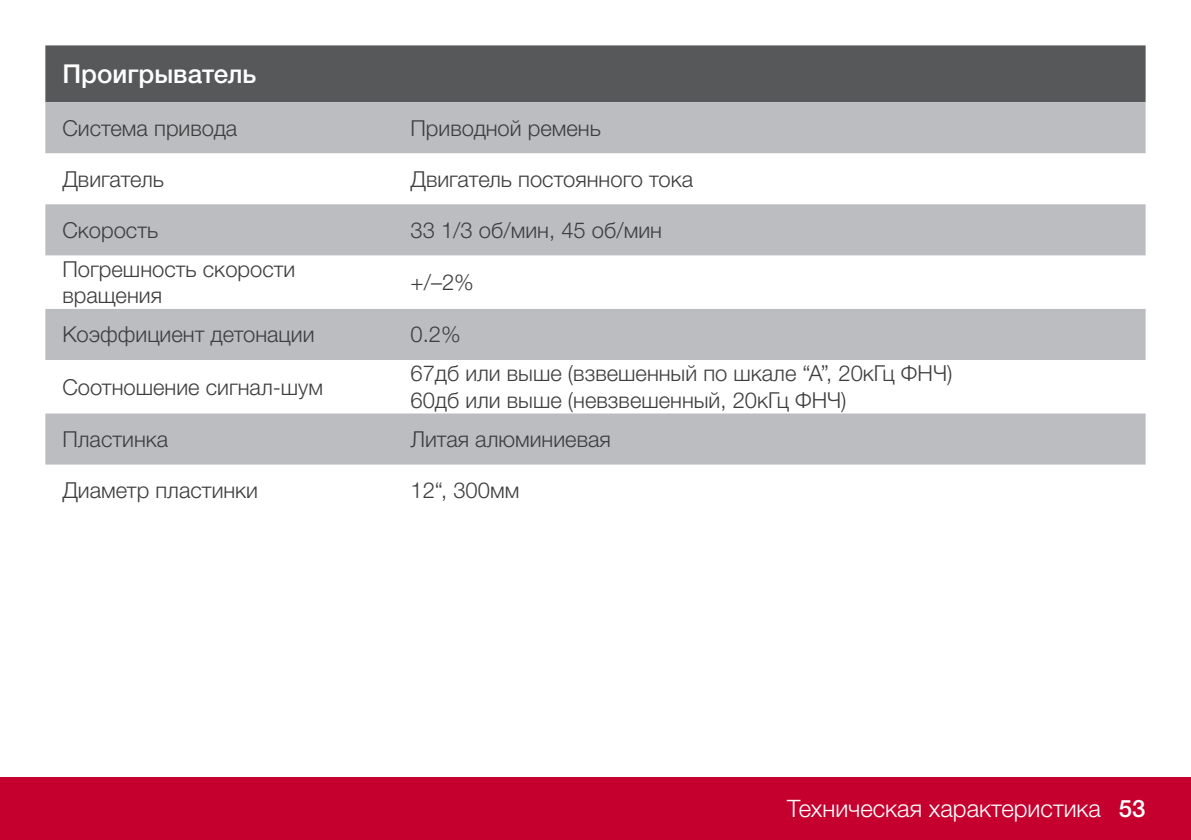
<style>
.page{position:relative;width:1191px;height:840px;background:#fff}
.page>*{position:absolute;margin:0;border:0;box-sizing:border-box;transform-origin:0 0}
.Headline_Tabelle{font:500 26px "Helvetica Neue LTW1 G";color:#fff}
.Seitenzahl_rechts{font:300 24px "Helvetica Neue LTW1 G";color:#fff}
.t1{font:500 24px "Helvetica Neue LTW1 G";color:#fff}
.Text_Tabelle{font:300 22px/26.4px "Helvetica Neue LTW1 G";color:#3e3e3f}
</style>
<div class="page">
<div style="left:0;top:777px;width:1191px;height:62px;background:#c5002e"></div>
<div style="left:45px;top:45px;width:1100px;height:57px;background:#57585a"></div>
<svg style="left:45px;top:102px;width:1100px;height:362px;fill:#bcbdc0"></svg>
<p class="Headline_Tabelle" style="left:62px;top:58px;width:196px">Проигрыватель</p>
<p class="Text_Tabelle" style="left:62px;top:114px;width:176px">Система привода</p>
<p class="Text_Tabelle" style="left:410px;top:114px;width:192px">Приводной ремень</p>
<p class="Text_Tabelle" style="left:62px;top:165px;width:103px">Двигатель</p>
<p class="Text_Tabelle" style="left:410px;top:165px;width:284px">Двигатель постоянного тока</p>
<p class="Text_Tabelle" style="left:62px;top:216px;width:97px">Скорость</p>
<p class="Text_Tabelle" style="left:410px;top:216px;width:253px">33 1/3 об/мин, 45 об/мин</p>
<p class="Text_Tabelle" style="left:62px;top:255px;width:235px">Погрешность скорости вращения</p>
<p class="Text_Tabelle" style="left:410px;top:269px;width:65px">+/–2%</p>
<p class="Text_Tabelle" style="left:62px;top:321px;width:254px">Коэффициент детонации</p>
<p class="Text_Tabelle" style="left:410px;top:321px;width:52px">0.2%</p>
<p class="Text_Tabelle" style="left:62px;top:373px;width:262px">Соотношение сигнал-шум</p>
<p class="Text_Tabelle" style="left:410px;top:360px;width:543px">67дб или выше (взвешенный по шкале “А”, 20кГц ФНЧ)</p>
<p class="Text_Tabelle" style="left:410px;top:386px;width:437px">60дб или выше (невзвешенный, 20кГц ФНЧ)</p>
<p class="Text_Tabelle" style="left:62px;top:425px;width:107px">Пластинка</p>
<p class="Text_Tabelle" style="left:410px;top:425px;width:202px">Литая алюминиевая</p>
<p class="Text_Tabelle" style="left:62px;top:476px;width:197px">Диаметр пластинки</p>
<p class="Text_Tabelle" style="left:410px;top:476px;width:110px">12“, 300мм</p>
<p class="Seitenzahl_rechts" style="left:787px;top:793px;width:315px">Техническая характеристика</p>
<p class="t1" style="left:1119px;top:793px;width:28px">53</p>
</div>
